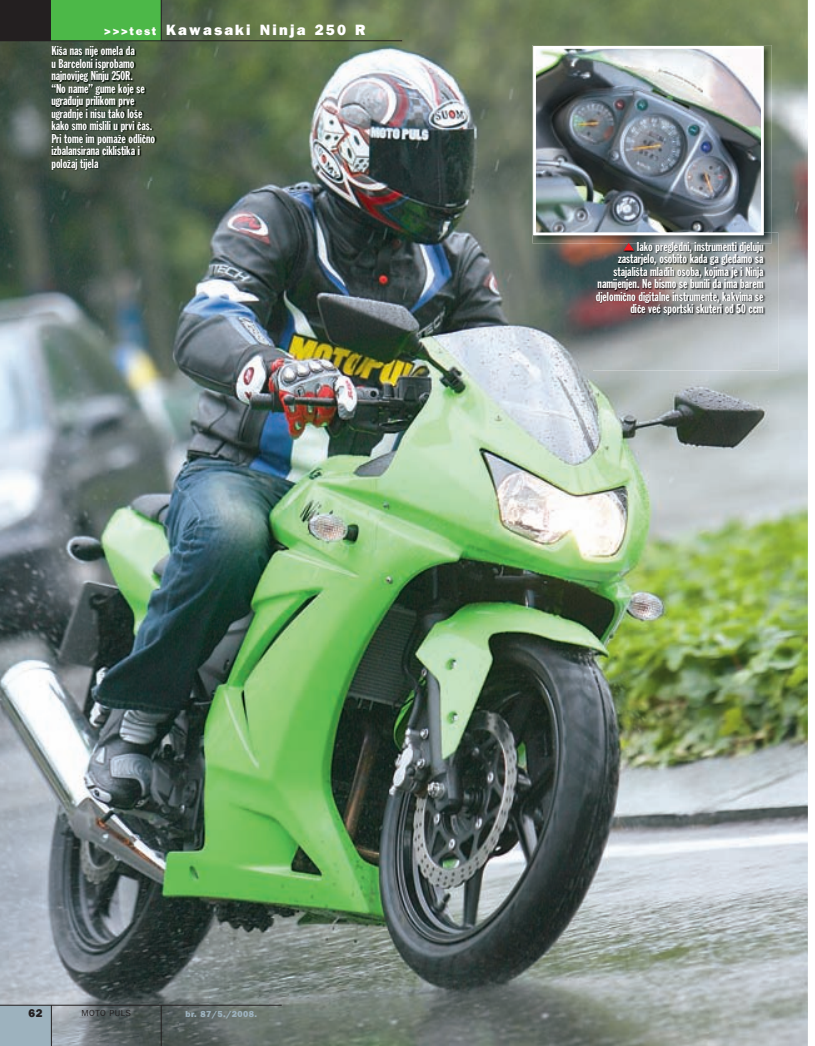
<style>
.page{position:relative;width:815px;height:1046px;background:#fff}
.page>*{position:absolute;margin:0;border:0;box-sizing:border-box;transform-origin:0 0}
.t1{font:800 15px "Franklin Gothic";letter-spacing:.15em;color:#fff}
.t2{font:12.5px/12.5px "Franklin Gothic Extra Cond";color:#fff}
.t3{font:800 11.25px "Franklin Gothic";color:#fff}
.t4{font:800 11.25px "Franklin Gothic";color:#231f20}
.t5{font:800 8.75px "Franklin Gothic";letter-spacing:.05em;color:#9db2be}
.t6{font:8.75px "Franklin Gothic";letter-spacing:.05em;color:#231f20}
.s1{font-style:inherit}
</style>
<div class="page">
<img style="left:0;top:0;width:808px;height:1045px">
<img style="left:532px;top:45px;width:240px;height:198px">
<img style="left:533px;top:46px;width:231px;height:189px">
<img style="left:50px;top:43px;width:120px;height:137px">
<img style="left:593px;top:243px;width:148px;height:127px">
<img style="left:741px;top:232px;width:37px;height:138px">
<img style="left:593px;top:232px;width:179px;height:11px">
<img style="left:593px;top:232px;width:171px;height:3px">
<svg style="left:623px;top:243px;width:11px;height:7px"></svg>
<div style="left:0;top:1005px;width:51px;height:40px;background:#9db2be"></div>
<div style="left:0;top:0;width:51px;height:41px;background:#231f20"></div>
<div style="left:51px;top:0;width:110px;height:41px;background:#4cb848"></div>
<hr style="left:0;top:41px;width:402px;height:1px;background:#231f20">
<hr style="left:161px;top:0;width:1px;height:41px;background:#231f20">
<hr style="left:51px;top:1005px;width:1px;height:40px;background:#231f20">
<hr style="left:161px;top:1005px;width:1px;height:40px;background:#231f20">
<hr style="left:0;top:1004px;width:282px;height:1px;background:#231f20">
<p class="t3" style="left:104px;top:27px;width:54px">&gt;&gt;&gt;test</p>
<p class="t2" style="left:51px;top:45px;width:105px">Kiša nas nije omela da<br>u Barceloni isprobamo najnovijeg Ninju 250R.<br>“No name” gume koje se ugrađuju prilikom prve ugradnje i nisu tako loše kako smo mislili u prvi čas.<br>Pri tome im pomaže odlično izbalansirana ciklistika i položaj tijela</p>
<p class="t1" style="left:166px;top:24px;width:201px">Kawasaki Ninja 250 R</p>
<p class="t2" style="left:596px;top:241px;width:169px;text-align:right">Iako pregledni, instrumenti djeluju zastarjelo, osobito kada ga gledamo sa stajališta mlađih osoba, kojima je i Ninja namijenjen. Ne bismo se bunili da ima barem djelomično digitalne instrumente, kakvima se diče već sportski skuteri od 50 ccm</p>
<p class="t4" style="left:28px;top:1008px;width:16px">62</p>
<p class="t6" style="left:82px;top:1010px;width:51px">MOTO PULS</p>
<p class="t5" style="left:186px;top:1010px;width:73px">br. <span class="s1">87/5.</span>/2008.</p>
</div>
